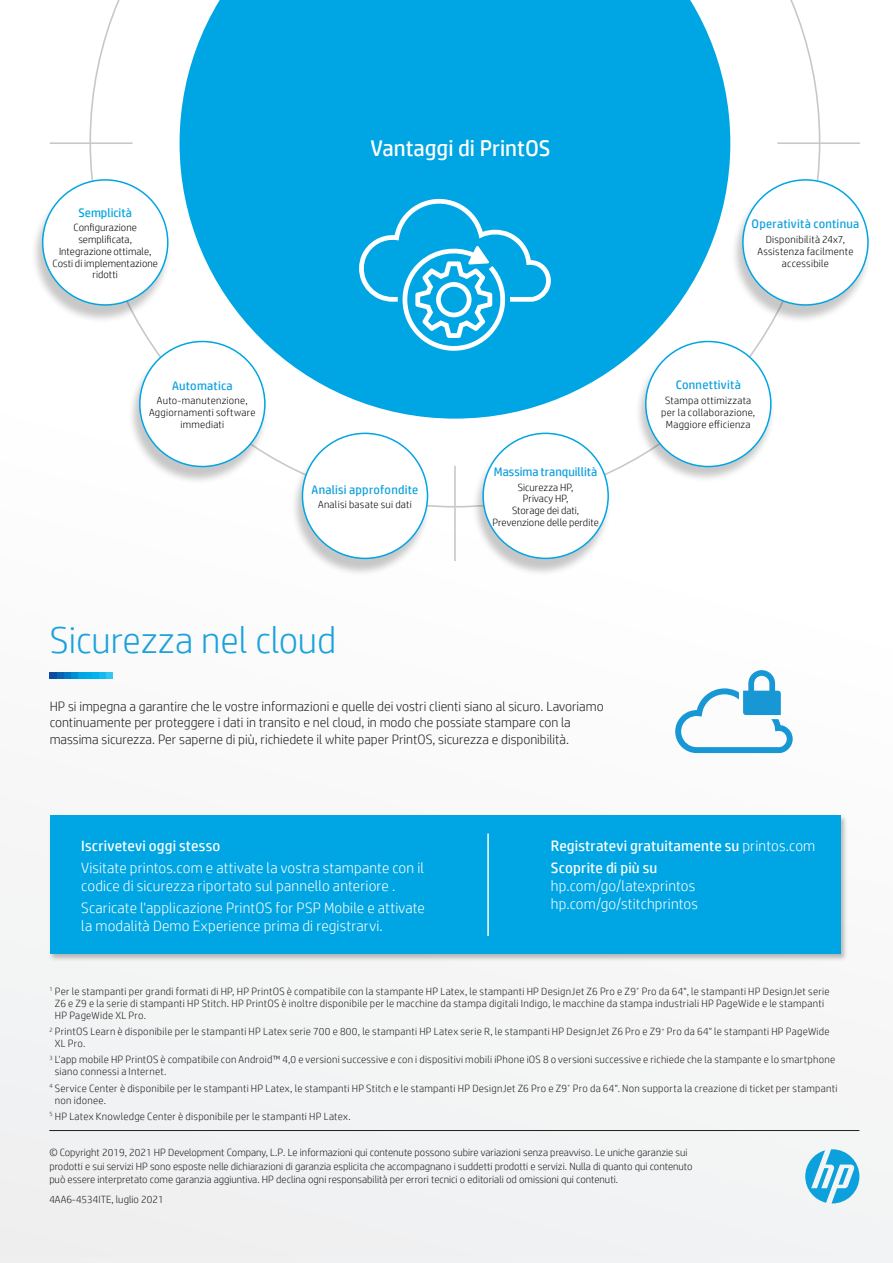
<style>
.page{position:relative;width:893px;height:1263px;background:#fff}
.page>*{position:absolute;margin:0;border:0;box-sizing:border-box;transform-origin:0 0}
.Headline_28_30{font:300 37.5px "HP Simplified";color:#1aa2dc}
.Headline_28_30-2{font:22.65px "HP Simplified";color:#fff}
.Call_to_action_10_11{font:300 15px/18px "HP Simplified";letter-spacing:.01em;color:#fff}
.Call_to_action_10_11-2{font:15px "HP Simplified";letter-spacing:.01em;color:#fff}
.Headline_28_30-3{font:300 13.5px/16.2px "HP Simplified";color:#231f20}
.Body_before_bullet{font:12.3px "HP Simplified";letter-spacing:.015em;color:#0ca0dd}
.Body_before_bullet-2{font:12.3px "HP Simplified";color:#00a5e3}
.Call_to_action_10_11-3{font:300 10.5px/12px "HP Simplified";letter-spacing:.025em;color:#231f20}
.Legal_7_9{font:300 10.5px/13.5px "HP Simplified";color:#231f20}
.Body_before_bullet-3{font:300 10.5px/11.7px "HP Simplified";letter-spacing:.02em;color:#040503;text-align:center}
.s1{font-weight:300}
.s2{font-weight:400}
</style>
<div class="page">
<div style="left:0;top:70px;width:893px;height:1186px;background:#f9f9f9"></div>
<hr style="left:454px;top:466px;width:2px;height:95px;background:#c7c8ca">
<hr style="left:777px;top:142px;width:83px;height:2px;background:#c7c8ca">
<hr style="left:50px;top:142px;width:82px;height:2px;background:#c7c8ca">
<svg style="left:180px;top:0;width:550px;height:419px;background:#1fafe6"></svg>
<div style="left:48px;top:814px;width:800px;height:147px;background:#231f20;opacity:.3"></div>
<div style="left:50px;top:815px;width:790px;height:139px;background:#00a5e3"></div>
<div style="left:106px;top:673px;width:7px;height:6px;background:#34c5f1"></div>
<div style="left:99px;top:673px;width:7px;height:6px;background:#15bbef"></div>
<div style="left:92px;top:673px;width:7px;height:6px;background:#00b3ea"></div>
<div style="left:85px;top:673px;width:7px;height:6px;background:#00ace7"></div>
<div style="left:78px;top:673px;width:7px;height:6px;background:#00a5e3"></div>
<div style="left:71px;top:673px;width:7px;height:6px;background:#008ed2"></div>
<div style="left:64px;top:673px;width:7px;height:6px;background:#0077be"></div>
<div style="left:57px;top:673px;width:7px;height:6px;background:#0763af"></div>
<div style="left:50px;top:673px;width:7px;height:6px;background:#0f4c9f"></div>
<hr style="left:130px;top:876px;width:73px;height:1px;background:#0ca0dd">
<hr style="left:49px;top:1130px;width:810px;height:1px;background:#231f20">
<svg style="left:805px;top:1149px;width:54px;height:54px"></svg>
<hr style="left:487px;top:833px;width:2px;height:103px;background:#fff">
<div style="left:731px;top:183px;width:140px;height:140px;background:#231f20;opacity:.25"></div>
<div style="left:743px;top:180px;width:125px;height:125px;background:#fff;border-radius:50%"></div>
<div style="left:31px;top:183px;width:140px;height:140px;background:#231f20;opacity:.25"></div>
<div style="left:43px;top:180px;width:125px;height:125px;background:#fff;border-radius:50%"></div>
<div style="left:471px;top:436px;width:141px;height:141px;background:#231f20;opacity:.25"></div>
<div style="left:483px;top:433px;width:125px;height:125px;background:#fff;border-radius:50%"></div>
<div style="left:291px;top:436px;width:140px;height:141px;background:#231f20;opacity:.25"></div>
<div style="left:302px;top:433px;width:125px;height:125px;background:#fff;border-radius:50%"></div>
<div style="left:302px;top:433px;width:126px;height:126px;border:2px solid #00a5e3;border-radius:50%"></div>
<div style="left:635px;top:342px;width:140px;height:141px;background:#231f20;opacity:.25"></div>
<div style="left:646px;top:341px;width:125px;height:125px;background:#fff;border-radius:50%"></div>
<div style="left:128px;top:344px;width:140px;height:141px;background:#231f20;opacity:.25"></div>
<div style="left:140px;top:341px;width:125px;height:125px;background:#fff;border-radius:50%"></div>
<svg style="left:358px;top:198px;width:196px;height:153px;background:#2ab4e7"></svg>
<svg style="left:675px;top:670px;width:118px;height:83px"></svg>
<p class="Body_before_bullet-2" style="left:79px;top:204px;width:55px">Semplicità</p>
<p class="Body_before_bullet-3" style="left:52px;top:222px;width:107px">Configurazione semplificata,<br>Integrazione ottimale,<br>Costi di implementazione ridotti</p>
<p class="Body_before_bullet" style="left:172px;top:378px;width:62px">Automatica</p>
<p class="Body_before_bullet-3" style="left:149px;top:394px;width:108px">Auto-manutenzione,<br>Aggiornamenti software immediati</p>
<p class="Headline_28_30-2" style="left:371px;top:133px;width:181px">Vantaggi di PrintOS</p>
<p class="Body_before_bullet" style="left:312px;top:481px;width:108px">Analisi approfondite</p>
<p class="Body_before_bullet-3" style="left:318px;top:498px;width:95px">Analisi basate sui dati</p>
<p class="Body_before_bullet" style="left:494px;top:464px;width:105px">Massima tranquillità</p>
<p class="Body_before_bullet-3" style="left:492px;top:481px;width:108px">Sicurezza HP,<br>Privacy HP,<br>Storage dei dati,<br>Prevenzione delle perdite</p>
<p class="Headline_28_30" style="left:50px;top:616px;width:288px">Sicurezza nel cloud</p>
<p class="Headline_28_30-3" style="left:50px;top:698px;width:555px">HP si impegna a garantire che le vostre informazioni e quelle dei vostri clienti siano al sicuro. Lavoriamo continuamente per proteggere i dati in transito e nel cloud, in modo che possiate stampare con la massima sicurezza. Per saperne di più, richiedete il white paper PrintOS, sicurezza e disponibilità.</p>
<p class="Body_before_bullet" style="left:752px;top:216px;width:109px">Operatività continua</p>
<p class="Body_before_bullet-3" style="left:757px;top:233px;width:98px">Disponibilità 24x7,<br>Assistenza facilmente accessibile</p>
<p class="Body_before_bullet" style="left:676px;top:377px;width:67px">Connettività</p>
<p class="Body_before_bullet-3" style="left:661px;top:394px;width:95px">Stampa ottimizzata per la collaborazione,<br>Maggiore efficienza</p>
<p class="Call_to_action_10_11-2" style="left:81px;top:835px;width:141px">Iscrivetevi oggi stesso</p>
<p class="Call_to_action_10_11" style="left:81px;top:858px;width:344px">Visitate printos.com e attivate la vostra stampante con il codice di sicurezza riportato sul pannello anteriore .</p>
<p class="Call_to_action_10_11" style="left:81px;top:898px;width:345px">Scaricate l'applicazione PrintOS for PSP Mobile e attivate la modalità Demo Experience prima di registrarvi.</p>
<p class="Call_to_action_10_11-2" style="left:551px;top:835px;width:266px">Registratevi gratuitamente su <span class="s1">printos.com</span></p>
<p class="Call_to_action_10_11" style="left:551px;top:858px;width:149px"><span class="s2">Scoprite di più su </span>hp.com/go/latexprintos hp.com/go/stitchprintos</p>
<p class="Call_to_action_10_11-3" style="left:55px;top:985px;width:776px;text-indent:-5px"><sup>1</sup> Per le stampanti per grandi formati di HP, HP PrintOS è compatibile con la stampante HP Latex, le stampanti HP DesignJet Z6 Pro e Z9<sup>+</sup> Pro da 64", le stampanti HP DesignJet serie<br>Z6 e Z9 e la serie di stampanti HP Stitch. HP PrintOS è inoltre disponibile per le macchine da stampa digitali Indigo, le macchine da stampa industriali HP PageWide e le stampanti<br>HP PageWide XL Pro.</p>
<p class="Call_to_action_10_11-3" style="left:55px;top:1025px;width:776px;text-indent:-5px"><sup>2</sup> PrintOS Learn è disponibile per le stampanti HP Latex serie 700 e 800, le stampanti HP Latex serie R, le stampanti HP DesignJet Z6 Pro e Z9<sup>+</sup> Pro da 64" le stampanti HP PageWide<br>XL Pro.</p>
<p class="Call_to_action_10_11-3" style="left:55px;top:1053px;width:782px;text-indent:-5px"><sup>3</sup> L'app mobile HP PrintOS è compatibile con Android™ 4,0 e versioni successive e con i dispositivi mobili iPhone iOS 8 o versioni successive e richiede che la stampante e lo smartphone siano connessi a Internet.</p>
<p class="Call_to_action_10_11-3" style="left:55px;top:1081px;width:784px;text-indent:-5px"><sup>4</sup> Service Center è disponibile per le stampanti HP Latex, le stampanti HP Stitch e le stampanti HP DesignJet Z6 Pro e Z9<sup>+</sup> Pro da 64". Non supporta la creazione di ticket per stampanti non idonee.</p>
<p class="Call_to_action_10_11-3" style="left:49px;top:1110px;width:303px"><sup>5</sup> HP Latex Knowledge Center è disponibile per le stampanti HP Latex.</p>
<p class="Legal_7_9" style="left:49px;top:1145px;width:645px">© Copyright 2019, 2021 HP Development Company, L.P. Le informazioni qui contenute possono subire variazioni senza preavviso. Le uniche garanzie sui prodotti e sui servizi HP sono esposte nelle dichiarazioni di garanzia esplicita che accompagnano i suddetti prodotti e servizi. Nulla di quanto qui contenuto può essere interpretato come garanzia aggiuntiva. HP declina ogni responsabilità per errori tecnici o editoriali od omissioni qui contenuti.</p>
<p class="Legal_7_9" style="left:49px;top:1193px;width:116px">4AA6-4534ITE, luglio 2021</p>
</div>
